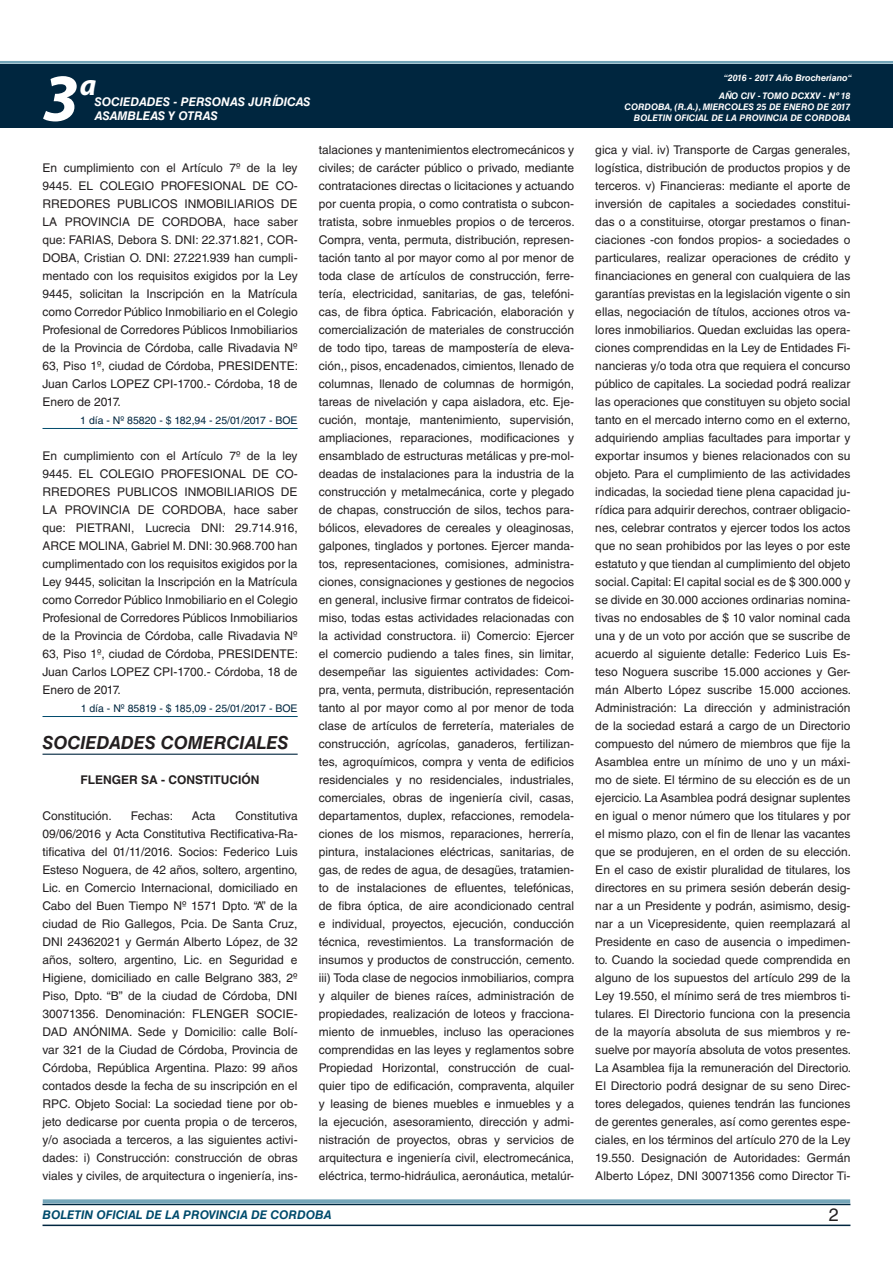
<style>
.page{position:relative;width:893px;height:1263px;background:#fff}
.page>*{position:absolute;margin:0;border:0;box-sizing:border-box;transform-origin:0 0}
.t1{font:italic 700 67.5px "Myriad Pro";color:#fff}
.t2{font:italic 700 30px "Myriad Pro";color:#fff}
.TITULOS_2_y_3_S{font:italic 700 18px "Helvetica LT Std";color:#231f20}
.t3{font:18px "Helvetica LT Std";color:#231f20}
.TEXTO_BASE{font:12px/18px "Helvetica LT Std";color:#231f20;text-align:justify}
.t4{font:italic 700 12px "Helvetica LT Std";color:#fff}
.t5{font:italic 700 12px "Helvetica LT Std";color:#004b6c}
.RESUELVE{font:700 12px "Helvetica LT Std";color:#231f20}
.FECHA_DE_VENCIMIENTO{font:10.5px "Helvetica LT Std";color:#00263f}
.t6{font:italic 700 9px/10.8px "Helvetica LT Std";color:#fff;text-align:right}
</style>
<div class="page">
<div style="left:0;top:61px;width:893px;height:6px;background:#fff;opacity:.75"></div>
<div style="left:0;top:64px;width:893px;height:64px;background:#00263f"></div>
<hr style="left:43px;top:1224px;width:807px;height:2px;background:#00263f">
<div style="left:42px;top:1198px;width:809px;height:8px;background:#fff;opacity:.75"></div>
<hr style="left:43px;top:428px;width:255px;height:1px;background:#004b6c">
<hr style="left:43px;top:716px;width:255px;height:1px;background:#004b6c">
<hr style="left:43px;top:754px;width:255px;height:1px;background:#00263f">
<h1 class="t1" style="left:43px;top:54px;width:38px">3</h1>
<h2 class="t2" style="left:80px;top:66px;width:18px">a</h2>
<p class="t4" style="left:95px;top:94px;width:217px">SOCIEDADES - PERSONAS JURÍDICAS</p>
<p class="t4" style="left:95px;top:109px;width:125px">ASAMBLEAS Y OTRAS</p>
<p class="t6" style="left:724px;top:72px;width:130px">“2016 - 2017 Año Brocheriano“</p>
<p class="t6" style="left:624px;top:91px;width:227px">AÑO CIV - TOMO DCXXV - Nº 18<br>CORDOBA, (R.A.), MIERCOLES 25 DE ENERO DE 2017<br>BOLETIN OFICIAL DE LA PROVINCIA DE CORDOBA</p>
<p class="TEXTO_BASE" style="left:43px;top:159px;width:257px">En cumplimiento con el Artículo 7º de la ley 9445. EL COLEGIO PROFESIONAL DE CO-RREDORES PUBLICOS INMOBILIARIOS DE LA PROVINCIA DE CORDOBA, hace saber que: FARIAS, Debora S. DNI: 22.371.821, COR-DOBA, Cristian O. DNI: 27.221.939 han cumpli&shy;mentado con los requisitos exigidos por la Ley 9445, solicitan la Inscripción en la Matrícula como Corredor Público Inmobiliario en el Colegio Profesional de Corredores Públicos Inmobiliarios de la Provincia de Córdoba, calle Rivadavia Nº 63, Piso 1º, ciudad de Córdoba, PRESIDENTE:<br>Juan Carlos LOPEZ CPI-1700.- Córdoba, 18 de Enero de 2017.</p>
<p class="FECHA_DE_VENCIMIENTO" style="left:80px;top:414px;width:219px">1 día - Nº 85820 - $ 182,94 - 25/01/2017 - BOE</p>
<p class="TEXTO_BASE" style="left:43px;top:447px;width:257px">En cumplimiento con el Artículo 7º de la ley 9445. EL COLEGIO PROFESIONAL DE CO-RREDORES PUBLICOS INMOBILIARIOS DE LA PROVINCIA DE CORDOBA, hace saber que: PIETRANI, Lucrecia DNI: 29.714.916, ARCE MOLINA, Gabriel M. DNI: 30.968.700 han cumplimentado con los requisitos exigidos por la Ley 9445, solicitan la Inscripción en la Matrícula como Corredor Público Inmobiliario en el Colegio Profesional de Corredores Públicos Inmobiliarios de la Provincia de Córdoba, calle Rivadavia Nº 63, Piso 1º, ciudad de Córdoba, PRESIDENTE:<br>Juan Carlos LOPEZ CPI-1700.- Córdoba, 18 de Enero de 2017.</p>
<p class="FECHA_DE_VENCIMIENTO" style="left:81px;top:702px;width:218px">1 día - Nº 85819 - $ 185,09 - 25/01/2017 - BOE</p>
<p class="TITULOS_2_y_3_S" style="left:43px;top:732px;width:248px">SOCIEDADES COMERCIALES</p>
<p class="RESUELVE" style="left:81px;top:772px;width:180px">FLENGER SA - CONSTITUCIÓN</p>
<p class="TEXTO_BASE" style="left:43px;top:807px;width:71px">Constitución.</p>
<p class="TEXTO_BASE" style="left:131px;top:807px;width:44px">Fechas:</p>
<p class="TEXTO_BASE" style="left:192px;top:807px;width:25px">Acta</p>
<p class="TEXTO_BASE" style="left:43px;top:807px;width:257px;text-indent:193px">Constitutiva 09/06/2016 y Acta Constitutiva Rectificativa-Ra&shy;tificativa del 01/11/2016. Socios: Federico Luis Esteso Noguera, de 42 años, soltero, argentino, Lic. en Comercio Internacional, domiciliado en Cabo del Buen Tiempo Nº 1571 Dpto. “A” de la ciudad de Rio Gallegos, Pcia. De Santa Cruz, DNI 24362021 y Germán Alberto López, de 32 años, soltero, argentino, Lic. en Seguridad e Higiene, domiciliado en calle Belgrano 383, 2º Piso, Dpto. “B” de la ciudad de Córdoba, DNI 30071356. Denominación: FLENGER SOCIE-DAD ANÓNIMA. Sede y Domicilio: calle Bolí&shy;var 321 de la Ciudad de Córdoba, Provincia de Córdoba, República Argentina. Plazo: 99 años contados desde la fecha de su inscripción en el RPC. Objeto Social: La sociedad tiene por ob&shy;jeto dedicarse por cuenta propia o de terceros, y/o asociada a terceros, a las siguientes activi&shy;dades: i) Construcción: construcción de obras viales y civiles, de arquitectura o ingeniería, ins-</p>
<p class="TEXTO_BASE" style="left:319px;top:141px;width:257px">talaciones y mantenimientos electromecánicos y civiles; de carácter público o privado, mediante contrataciones directas o licitaciones y actuando por cuenta propia, o como contratista o subcon&shy;tratista, sobre inmuebles propios o de terceros.<br>Compra, venta, permuta, distribución, represen&shy;tación tanto al por mayor como al por menor de toda clase de artículos de construcción, ferre&shy;tería, electricidad, sanitarias, de gas, telefóni&shy;cas, de fibra óptica. Fabricación, elaboración y comercialización de materiales de construcción de todo tipo, tareas de mampostería de eleva&shy;ción,, pisos, encadenados, cimientos, llenado de columnas, llenado de columnas de hormigón, tareas de nivelación y capa aisladora, etc. Eje&shy;cución, montaje, mantenimiento, supervisión, ampliaciones, reparaciones, modificaciones y ensamblado de estructuras metálicas y pre-mol&shy;deadas de instalaciones para la industria de la construcción y metalmecánica, corte y plegado de chapas, construcción de silos, techos para&shy;bólicos, elevadores de cereales y oleaginosas, galpones, tinglados y portones. Ejercer manda&shy;tos, representaciones, comisiones, administra&shy;ciones, consignaciones y gestiones de negocios en general, inclusive firmar contratos de fideicoi&shy;miso, todas estas actividades relacionadas con la actividad constructora. ii) Comercio: Ejercer el comercio pudiendo a tales fines, sin limitar, desempeñar las siguientes actividades: Com&shy;pra, venta, permuta, distribución, representación tanto al por mayor como al por menor de toda clase de artículos de ferretería, materiales de construcción, agrícolas, ganaderos, fertilizan&shy;tes, agroquímicos, compra y venta de edificios residenciales y no residenciales, industriales, comerciales, obras de ingeniería civil, casas, departamentos, duplex, refacciones, remodela&shy;ciones de los mismos, reparaciones, herrería, pintura, instalaciones eléctricas, sanitarias, de gas, de redes de agua, de desagües, tratamien&shy;to de instalaciones de efluentes, telefónicas, de fibra óptica, de aire acondicionado central e individual, proyectos, ejecución, conducción técnica, revestimientos. La transformación de insumos y productos de construcción, cemento. iii) Toda clase de negocios inmobiliarios, compra y alquiler de bienes raíces, administración de propiedades, realización de loteos y fracciona&shy;miento de inmuebles, incluso las operaciones comprendidas en las leyes y reglamentos sobre Propiedad Horizontal, construcción de cual&shy;quier tipo de edificación, compraventa, alquiler y leasing de bienes muebles e inmuebles y a la ejecución, asesoramiento, dirección y admi&shy;nistración de proyectos, obras y servicios de arquitectura e ingeniería civil, electromecánica, eléctrica, termo-hidráulica, aeronáutica, metalúr-</p>
<p class="TEXTO_BASE" style="left:595px;top:141px;width:257px">gica y vial. iv) Transporte de Cargas generales, logística, distribución de productos propios y de terceros. v) Financieras: mediante el aporte de inversión de capitales a sociedades constitui&shy;das o a constituirse, otorgar prestamos o finan&shy;ciaciones -con fondos propios- a sociedades o particulares, realizar operaciones de crédito y financiaciones en general con cualquiera de las garantías previstas en la legislación vigente o sin ellas, negociación de títulos, acciones otros va&shy;lores inmobiliarios. Quedan excluidas las opera&shy;ciones comprendidas en la Ley de Entidades Fi&shy;nancieras y/o toda otra que requiera el concurso público de capitales. La sociedad podrá realizar las operaciones que constituyen su objeto social tanto en el mercado interno como en el externo, adquiriendo amplias facultades para importar y exportar insumos y bienes relacionados con su objeto. Para el cumplimiento de las actividades indicadas, la sociedad tiene plena capacidad ju&shy;rídica para adquirir derechos, contraer obligacio&shy;nes, celebrar contratos y ejercer todos los actos que no sean prohibidos por las leyes o por este estatuto y que tiendan al cumplimiento del objeto social. Capital: El capital social es de $ 300.000 y se divide en 30.000 acciones ordinarias nomina&shy;tivas no endosables de $ 10 valor nominal cada una y de un voto por acción que se suscribe de acuerdo al siguiente detalle: Federico Luis Es&shy;teso Noguera suscribe 15.000 acciones y Ger&shy;mán Alberto López suscribe 15.000 acciones.<br>Administración: La dirección y administración de la sociedad estará a cargo de un Directorio compuesto del número de miembros que fije la Asamblea entre un mínimo de uno y un máxi&shy;mo de siete. El término de su elección es de un ejercicio. La Asamblea podrá designar suplentes en igual o menor número que los titulares y por el mismo plazo, con el fin de llenar las vacantes que se produjeren, en el orden de su elección.<br>En el caso de existir pluralidad de titulares, los directores en su primera sesión deberán desig&shy;nar a un Presidente y podrán, asimismo, desig&shy;nar a un Vicepresidente, quien reemplazará al Presidente en caso de ausencia o impedimen&shy;to. Cuando la sociedad quede comprendida en alguno de los supuestos del artículo 299 de la Ley 19.550, el mínimo será de tres miembros ti&shy;tulares. El Directorio funciona con la presencia de la mayoría absoluta de sus miembros y re&shy;suelve por mayoría absoluta de votos presentes.<br>La Asamblea fija la remuneración del Directorio.<br>El Directorio podrá designar de su seno Direc&shy;tores delegados, quienes tendrán las funciones de gerentes generales, así como gerentes espe&shy;ciales, en los términos del artículo 270 de la Ley 19.550. Designación de Autoridades: Germán Alberto López, DNI 30071356 como Director Ti-</p>
<p class="t5" style="left:43px;top:1208px;width:290px">BOLETIN OFICIAL DE LA PROVINCIA DE CORDOBA</p>
<p class="t3" style="left:829px;top:1204px;width:12px">2</p>
</div>
